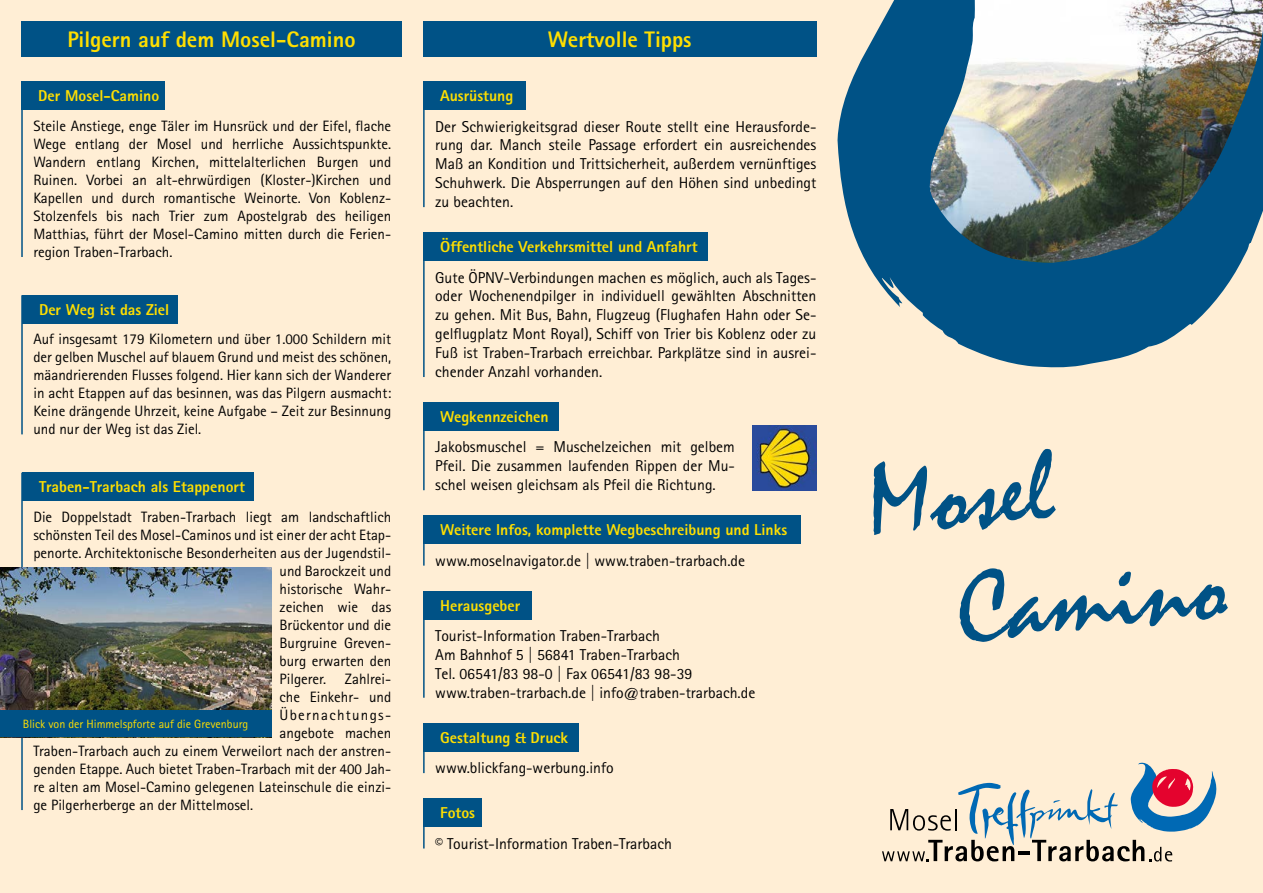
<style>
.page{position:relative;width:1263px;height:893px;background:#ffeed5}
.page>*{position:absolute;margin:0;border:0;box-sizing:border-box;transform-origin:0 0}
.t1{font:104.25px "Mistral";color:#005286}
.t2{font:103.95px "Mistral";color:#005286}
.t3{font:800 22.5px "Rotis Sans Serif Std";color:#ffdf00}
.t4{font:15.75px/18.9px "Rotis Sans Serif Std";color:#000;text-align:justify}
.t5{font:800 15.75px "Rotis Sans Serif Std";color:#ffdf00}
.t6{font:15px/18px "Rotis Sans Serif Std";color:#000;text-align:justify}
.t7{font:15px "Rotis Sans Serif Std";letter-spacing:.085em;color:#000}
.t8{font:12px "Rotis Sans Serif Std";color:#ffdf00}
</style>
<div class="page">
<img style="left:838px;top:0;width:425px;height:368px">
<svg style="left:882px;top:762px;width:335px;height:99px"></svg>
<div style="left:21px;top:82px;width:144px;height:28px;background:#005286"></div>
<hr style="left:21px;top:82px;width:2px;height:175px;background:#005286">
<div style="left:423px;top:82px;width:103px;height:28px;background:#005286"></div>
<hr style="left:423px;top:82px;width:2px;height:125px;background:#005286">
<div style="left:423px;top:233px;width:285px;height:28px;background:#005286"></div>
<hr style="left:423px;top:238px;width:2px;height:139px;background:#005286">
<div style="left:22px;top:295px;width:155px;height:28px;background:#005286"></div>
<hr style="left:21px;top:295px;width:2px;height:139px;background:#005286">
<div style="left:423px;top:21px;width:393px;height:36px;background:#005286"></div>
<div style="left:21px;top:21px;width:381px;height:36px;background:#005286"></div>
<div style="left:22px;top:473px;width:231px;height:28px;background:#005286"></div>
<hr style="left:21px;top:473px;width:2px;height:337px;background:#005286">
<img style="left:0;top:568px;width:271px;height:143px">
<div style="left:0;top:711px;width:271px;height:26px;background:#005286"></div>
<div style="left:423px;top:403px;width:135px;height:28px;background:#005286"></div>
<hr style="left:423px;top:403px;width:2px;height:87px;background:#005286">
<img style="left:752px;top:426px;width:64px;height:64px">
<div style="left:423px;top:516px;width:377px;height:28px;background:#005286"></div>
<hr style="left:423px;top:521px;width:2px;height:45px;background:#005286">
<div style="left:423px;top:591px;width:108px;height:28px;background:#005286"></div>
<hr style="left:423px;top:597px;width:2px;height:101px;background:#005286">
<div style="left:423px;top:723px;width:156px;height:28px;background:#005286"></div>
<hr style="left:423px;top:729px;width:2px;height:44px;background:#005286">
<div style="left:423px;top:799px;width:59px;height:28px;background:#005286"></div>
<hr style="left:423px;top:804px;width:2px;height:44px;background:#005286">
<h3 class="t3" style="left:67px;top:25px;width:290px">Pilgern auf dem Mosel-Camino</h3>
<h3 class="t3" style="left:548px;top:25px;width:145px">Wertvolle Tipps</h3>
<p class="t5" style="left:38px;top:86px;width:123px">Der Mosel-Camino</p>
<p class="t6" style="left:33px;top:117px;width:359px">Steile Anstiege, enge Täler im Hunsrück und der Eifel, flache Wege entlang der Mosel und herrliche Aussichtspunkte.<br>Wandern entlang Kirchen, mittelalterlichen Burgen und Ruinen. Vorbei an alt-ehrwürdigen (Kloster-)Kirchen und Kapellen und durch romantische Weinorte. Von Koblenz-Stolzenfels bis nach Trier zum Apostelgrab des heiligen Matthias, führt der Mosel-Camino mitten durch die Ferien&shy;region Traben-Trarbach.</p>
<p class="t5" style="left:39px;top:300px;width:132px">Der Weg ist das Ziel</p>
<p class="t6" style="left:33px;top:330px;width:359px">Auf insgesamt 179 Kilometern und über 1.000 Schildern mit der gelben Muschel auf blauem Grund und meist des schönen, mäandrierenden Flusses folgend. Hier kann sich der Wanderer in acht Etappen auf das besinnen, was das Pilgern ausmacht:<br>Keine drängende Uhrzeit, keine Aufgabe – Zeit zur Besinnung und nur der Weg ist das Ziel.</p>
<p class="t5" style="left:39px;top:477px;width:207px">Traben-Trarbach als Etappenort</p>
<p class="t6" style="left:33px;top:508px;width:359px">Die Doppelstadt Traben-Trarbach liegt am landschaftlich</p>
<p class="t6" style="left:33px;top:526px;width:359px">schönsten Teil des Mosel-Caminos und ist einer der acht Etap-</p>
<p class="t6" style="left:33px;top:544px;width:359px">penorte. Architektonische Besonderheiten aus der Jugendstil-</p>
<p class="t6" style="left:280px;top:562px;width:113px">und Barockzeit und</p>
<p class="t6" style="left:280px;top:580px;width:113px">historische Wahr-</p>
<p class="t6" style="left:280px;top:598px;width:113px">zeichen wie das</p>
<p class="t6" style="left:280px;top:616px;width:113px">Brückentor und die</p>
<p class="t6" style="left:280px;top:634px;width:113px">Burgruine Greven-</p>
<p class="t6" style="left:280px;top:652px;width:113px">burg erwarten den</p>
<p class="t6" style="left:280px;top:670px;width:113px">Pilgerer. Zahlrei-</p>
<p class="t6" style="left:280px;top:688px;width:113px">che Einkehr- und</p>
<p class="t7" style="left:280px;top:706px;width:113px">Übernachtungs-</p>
<p class="t6" style="left:280px;top:724px;width:113px">angebote machen</p>
<p class="t6" style="left:33px;top:742px;width:359px">Traben-Trarbach auch zu einem Verweilort nach der anstren-</p>
<p class="t6" style="left:33px;top:760px;width:359px">genden Etappe. Auch bietet Traben-Trarbach mit der 400 Jah-</p>
<p class="t6" style="left:33px;top:778px;width:359px">re alten am Mosel-Camino gelegenen Lateinschule die einzi-</p>
<p class="t6" style="left:33px;top:796px;width:221px">ge Pilgerherberge an der Mittelmosel.</p>
<p class="t8" style="left:23px;top:717px;width:227px">Blick von der Himmelspforte auf die Grevenburg</p>
<p class="t5" style="left:440px;top:86px;width:75px">Ausrüstung</p>
<p class="t4" style="left:435px;top:117px;width:383px">Der Schwierigkeitsgrad dieser Route stellt eine Herausforde&shy;rung dar. Manch steile Passage erfordert ein ausreichendes Maß an Kondition und Trittsicherheit, außerdem vernünftiges Schuhwerk. Die Absperrungen auf den Höhen sind unbedingt zu beachten.</p>
<p class="t5" style="left:440px;top:237px;width:259px">Öffentliche Verkehrsmittel und Anfahrt</p>
<p class="t4" style="left:435px;top:268px;width:383px">Gute ÖPNV-Verbindungen machen es möglich, auch als Tages&shy;oder Wochenendpilger in individuell gewählten Abschnitten zu gehen. Mit Bus, Bahn, Flugzeug (Flughafen Hahn oder Se&shy;gelflugplatz Mont Royal), Schiff von Trier bis Koblenz oder zu Fuß ist Traben-Trarbach erreichbar. Parkplätze sind in ausrei&shy;chender Anzahl vorhanden.</p>
<p class="t5" style="left:440px;top:407px;width:110px">Wegkennzeichen</p>
<p class="t4" style="left:435px;top:438px;width:301px">Jakobsmuschel = Muschelzeichen mit gelbem Pfeil. Die zusammen laufenden Rippen der Mu&shy;schel weisen gleichsam als Pfeil die Richtung.</p>
<p class="t5" style="left:440px;top:520px;width:349px">Weitere Infos, komplette Wegbeschreibung und Links</p>
<p class="t4" style="left:435px;top:551px;width:311px">www.moselnavigator.de | www.traben-trarbach.de</p>
<p class="t5" style="left:440px;top:595px;width:82px">Herausgeber</p>
<p class="t4" style="left:435px;top:626px;width:322px;text-align:left">Tourist-Information Traben-Trarbach<br>Am Bahnhof 5 | 56841 Traben-Trarbach<br>Tel. 06541/83 98-0 | Fax 06541/83 98-39 www.traben-trarbach.de | info@traben-trarbach.de</p>
<p class="t5" style="left:440px;top:727px;width:130px">Gestaltung &amp; Druck</p>
<p class="t4" style="left:435px;top:758px;width:180px">www.blickfang-werbung.info</p>
<p class="t5" style="left:440px;top:803px;width:36px">Fotos</p>
<p class="t4" style="left:435px;top:834px;width:238px">© Tourist-Information Traben-Trarbach</p>
<h2 class="t2" style="left:863px;top:441px;width:188px;rotate:-5deg">Mosel</h2>
<h1 class="t1" style="left:952px;top:546px;width:271px;rotate:-5deg">Camino</h1>
</div>
